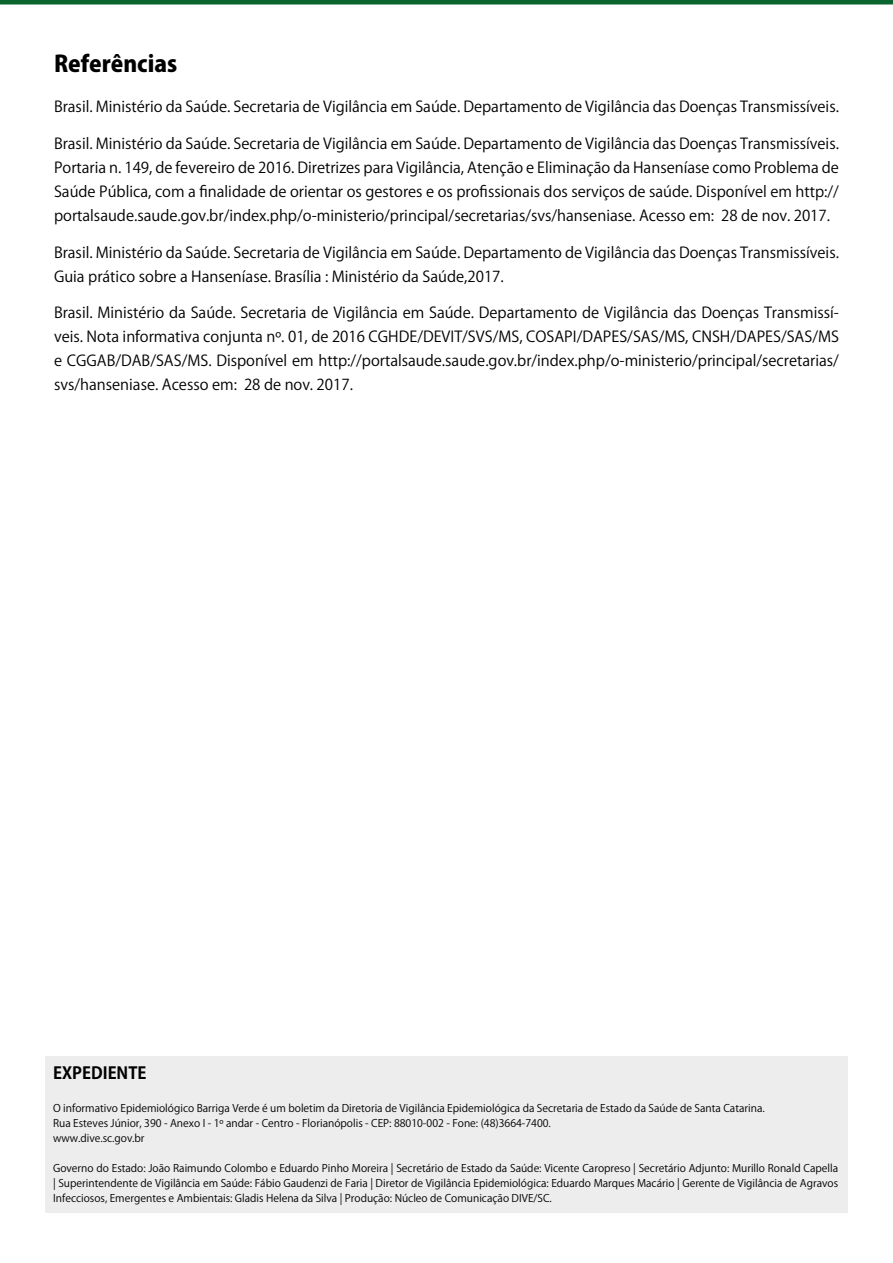
<style>
.page{position:relative;width:893px;height:1263px;background:#fff}
.page>*{position:absolute;margin:0;border:0;box-sizing:border-box;transform-origin:0 0}
.t1{font:800 22.5px "Koz Go Pr 6 N";color:#000}
.t2{font:700 16.5px "Koz Go Pr 6 N";color:#000}
.t3{font:15px/24px "Koz Go Pr 6 N";color:#000;text-align:justify}
.t4{font:10.5px/15px "Koz Go Pr 6 N";color:#000}
</style>
<div class="page">
<div style="left:0;top:0;width:893px;height:5px;background:#09642e"></div>
<div style="left:45px;top:1056px;width:803px;height:156px;background:#ededed"></div>
<h1 class="t1" style="left:54px;top:51px;width:125px">Referências</h1>
<p class="t3" style="left:54px;top:95px;width:786px">Brasil. Ministério da Saúde. Secretaria de Vigilância em Saúde. Departamento de Vigilância das Doenças Transmissíveis.</p>
<p class="t3" style="left:54px;top:132px;width:786px">Brasil. Ministério da Saúde. Secretaria de Vigilância em Saúde. Departamento de Vigilância das Doenças Transmissíveis.<br>Portaria n. 149, de fevereiro de 2016. Diretrizes para Vigilância, Atenção e Eliminação da Hanseníase como Problema de Saúde Pública, com a finalidade de orientar os gestores e os profissionais dos serviços de saúde. Disponível em http:// portalsaude.saude.gov.br/index.php/o-ministerio/principal/secretarias/svs/hanseniase. Acesso em: 28 de nov. 2017.</p>
<p class="t3" style="left:54px;top:240px;width:786px">Brasil. Ministério da Saúde. Secretaria de Vigilância em Saúde. Departamento de Vigilância das Doenças Transmissíveis.<br>Guia prático sobre a Hanseníase. Brasília : Ministério da Saúde,2017.</p>
<p class="t3" style="left:54px;top:301px;width:786px">Brasil. Ministério da Saúde. Secretaria de Vigilância em Saúde. Departamento de Vigilância das Doenças Transmissí&shy;veis. Nota informativa conjunta nº. 01, de 2016 CGHDE/DEVIT/SVS/MS, COSAPI/DAPES/SAS/MS, CNSH/DAPES/SAS/MS e CGGAB/DAB/SAS/MS. Disponível em http://portalsaude.saude.gov.br/index.php/o-ministerio/principal/secretarias/ svs/hanseniase. Acesso em: 28 de nov. 2017.</p>
<p class="t2" style="left:53px;top:1064px;width:95px">EXPEDIENTE</p>
<p class="t4" style="left:53px;top:1101px;width:713px">O informativo Epidemiológico Barriga Verde é um boletim da Diretoria de Vigilância Epidemiológica da Secretaria de Estado da Saúde de Santa Catarina.<br>Rua Esteves Júnior, 390 - Anexo I - 1º andar - Centro - Florianópolis - CEP: 88010-002 - Fone: (48)3664-7400.<br>www.dive.sc.gov.br</p>
<p class="t4" style="left:53px;top:1161px;width:786px;text-align:justify">Governo do Estado: João Raimundo Colombo e Eduardo Pinho Moreira | Secretário de Estado da Saúde: Vicente Caropreso | Secretário Adjunto: Murillo Ronald Capella | Superintendente de Vigilância em Saúde: Fábio Gaudenzi de Faria | Diretor de Vigilância Epidemiológica: Eduardo Marques Macário | Gerente de Vigilância de Agravos Infecciosos, Emergentes e Ambientais: Gladis Helena da Silva | Produção: Núcleo de Comunicação DIVE/SC.</p>
</div>
